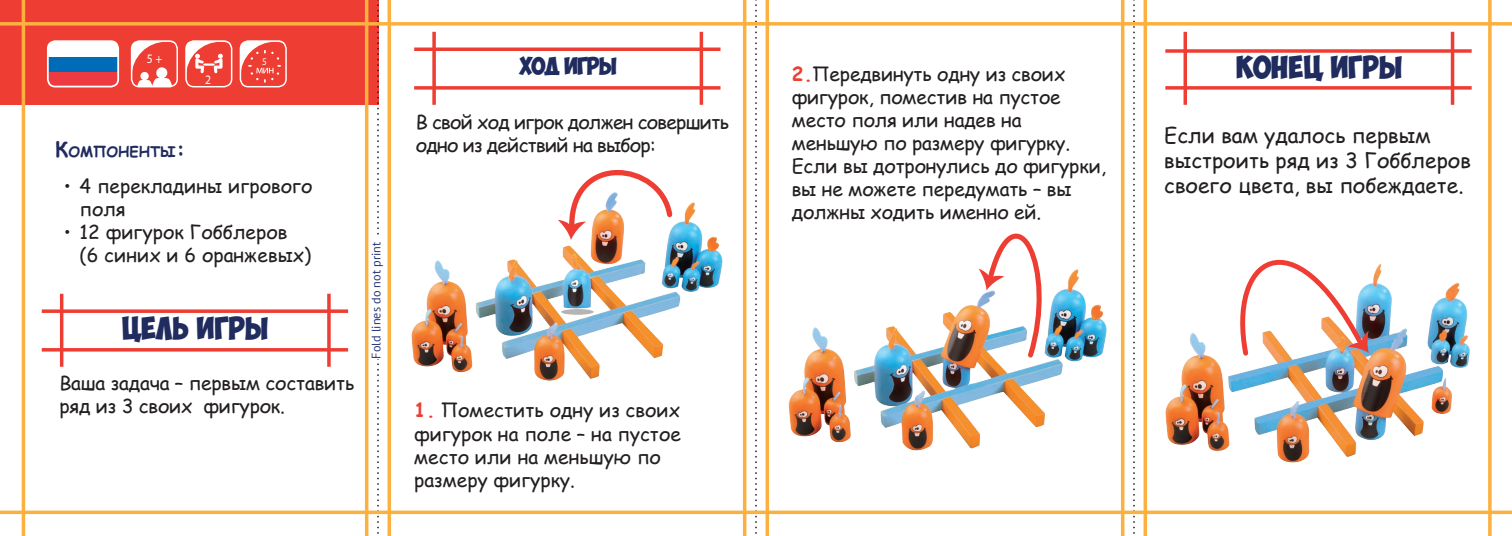
<style>
.page{position:relative;width:1512px;height:536px;background:#fff}
.page>*{position:absolute;margin:0;border:0;box-sizing:border-box;transform-origin:0 0}
.t1{font:22.75px "Obelix Pro";color:#202b5e}
.t2{font:21px/25.2px "Comic Sans MS";color:#231f20}
.t3{font:19.25px/23.1px "Comic Sans MS";letter-spacing:-.01em;color:#231f20}
.t4{font:19.25px/23.1px "Comic Sans MS";letter-spacing:-.04em;color:#231f20}
.t5{font:17.5px "Obelix Pro";letter-spacing:-.05em;color:#202b5e}
.t6{font:700 14.7px "Comic Sans MS";color:#202b5e}
.t7{font:12.95px "Myriad Pro";color:#fff;scale:.9 1}
.t8{font:12.25px "PT Sans";color:#253279}
.t9{font:10.15px "Myriad Pro";color:#fff;scale:.9 1}
.s1{font-size:21px}
.s2{font-weight:700;color:#ee3e34}
</style>
<div class="page">
<img style="left:788px;top:268px;width:319px;height:182px">
<svg style="left:979px;top:233px;width:78px;height:128px"></svg>
<img style="left:387px;top:158px;width:360px;height:248px">
<svg style="left:558px;top:158px;width:118px;height:82px"></svg>
<img style="left:1165px;top:264px;width:305px;height:199px">
<svg style="left:1228px;top:259px;width:141px;height:100px"></svg>
<hr style="left:60px;top:293px;width:3px;height:73px;background:#ee3e34">
<hr style="left:42px;top:348px;width:306px;height:3px;background:#ee3e34">
<svg style="left:42px;top:309px;width:306px;height:4px"></svg>
<svg style="left:327px;top:293px;width:4px;height:73px"></svg>
<hr style="left:1184px;top:32px;width:3px;height:73px;background:#ee3e34">
<svg style="left:1165px;top:86px;width:307px;height:4px"></svg>
<svg style="left:1165px;top:49px;width:307px;height:4px"></svg>
<hr style="left:1451px;top:32px;width:3px;height:73px;background:#ee3e34">
<svg style="left:432px;top:32px;width:4px;height:73px"></svg>
<svg style="left:414px;top:86px;width:307px;height:4px"></svg>
<svg style="left:414px;top:47px;width:307px;height:4px"></svg>
<hr style="left:700px;top:32px;width:3px;height:73px;background:#ee3e34">
<div style="left:0;top:0;width:379px;height:105px;background:#ee3e34"></div>
<div style="left:131px;top:40px;width:47px;height:47px;border:1px solid #fff;border-radius:8px"></div>
<svg style="left:132px;top:41px;width:43px;height:45px"></svg>
<div style="left:240px;top:40px;width:47px;height:47px;border:1px solid #fff;border-radius:8px"></div>
<div style="left:185px;top:40px;width:47px;height:47px;border:1px solid #fff;border-radius:8px"></div>
<svg style="left:186px;top:41px;width:43px;height:40px"></svg>
<div style="left:48px;top:71px;width:70px;height:16px;background:#ee3a41"></div>
<div style="left:48px;top:56px;width:70px;height:15px;background:#006bb6"></div>
<div style="left:48px;top:41px;width:70px;height:15px;background:#fff"></div>
<div style="left:47px;top:40px;width:72px;height:47px;border:2px solid #fff;border-radius:7px"></div>
<svg style="left:240px;top:41px;width:43px;height:42px"></svg>
<svg style="left:377px;top:0;width:2px;height:534px"></svg>
<svg style="left:755px;top:0;width:2px;height:534px"></svg>
<svg style="left:1133px;top:0;width:2px;height:534px"></svg>
<div style="left:371px;top:235px;width:15px;height:123px;background:#fff"></div>
<svg style="left:0;top:22px;width:1512px;height:4px;background:#fab350"></svg>
<hr style="left:365px;top:0;width:3px;height:536px;background:#fbb03f">
<hr style="left:743px;top:0;width:3px;height:536px;background:#fbb03f">
<hr style="left:1121px;top:0;width:3px;height:536px;background:#fbb03f">
<hr style="left:388px;top:0;width:3px;height:536px;background:#fbb03f">
<hr style="left:766px;top:0;width:3px;height:536px;background:#fbb03f">
<hr style="left:1144px;top:0;width:3px;height:536px;background:#fbb03f">
<svg style="left:0;top:510px;width:1512px;height:4px;background:#fbbb5a"></svg>
<hr style="left:22px;top:0;width:3px;height:536px;background:#fbb03f">
<svg style="left:1488px;top:0;width:4px;height:536px;background:#fbb956"></svg>
<p class="t7" style="left:147px;top:50px;width:19px">5 +</p>
<p class="t9" style="left:262px;top:55px;width:7px">5</p>
<p class="t7" style="left:205px;top:72px;width:8px">2</p>
<p class="t6" style="left:55px;top:141px;width:132px"><span class="s1">К</span>омпоненты<span class="s1">:</span></p>
<p class="t3" style="left:80px;top:173px;width:235px;text-indent:-16px">• 4 перекладины игрового поля</p>
<p class="t3" style="left:80px;top:219px;width:233px;text-indent:-16px">• 12 фигурок Гобблеров<br>(6 синих и 6 оранжевых)</p>
<p class="t1" style="left:122px;top:319px;width:148px">ЦЕЛЬ ИГРЫ</p>
<p class="t3" style="left:59px;top:370px;width:297px">Ваша задача – первым составить ряд из 3 своих фигурок.</p>
<p class="t8" style="left:368px;top:358px;width:118px;rotate:-90deg">Fold lines do not print</p>
<p class="t5" style="left:519px;top:59px;width:99px">ХОД ИГРЫ</p>
<p class="t1" style="left:1236px;top:58px;width:168px">КОНЕЦ ИГРЫ</p>
<p class="t3" style="left:792px;top:61px;width:316px"><span class="s2">2.</span>Передвинуть одну из своих фигурок, поместив на пустое место поля или надев на меньшую по размеру фигурку.<br>Если вы дотронулись до фигурки, вы не можете передумать – вы должны ходить именно ей.</p>
<p class="t4" style="left:416px;top:110px;width:315px">В свой ход игрок должен совершить одно из действий на выбор:</p>
<p class="t2" style="left:1164px;top:122px;width:308px">Если вам удалось первым выстроить ряд из 3 Гобблеров своего цвета, вы побеждаете.</p>
<p class="t3" style="left:414px;top:398px;width:268px"><span class="s2">1.</span> Поместить одну из своих фигурок на поле – на пустое место или на меньшую по размеру фигурку.</p>
</div>
